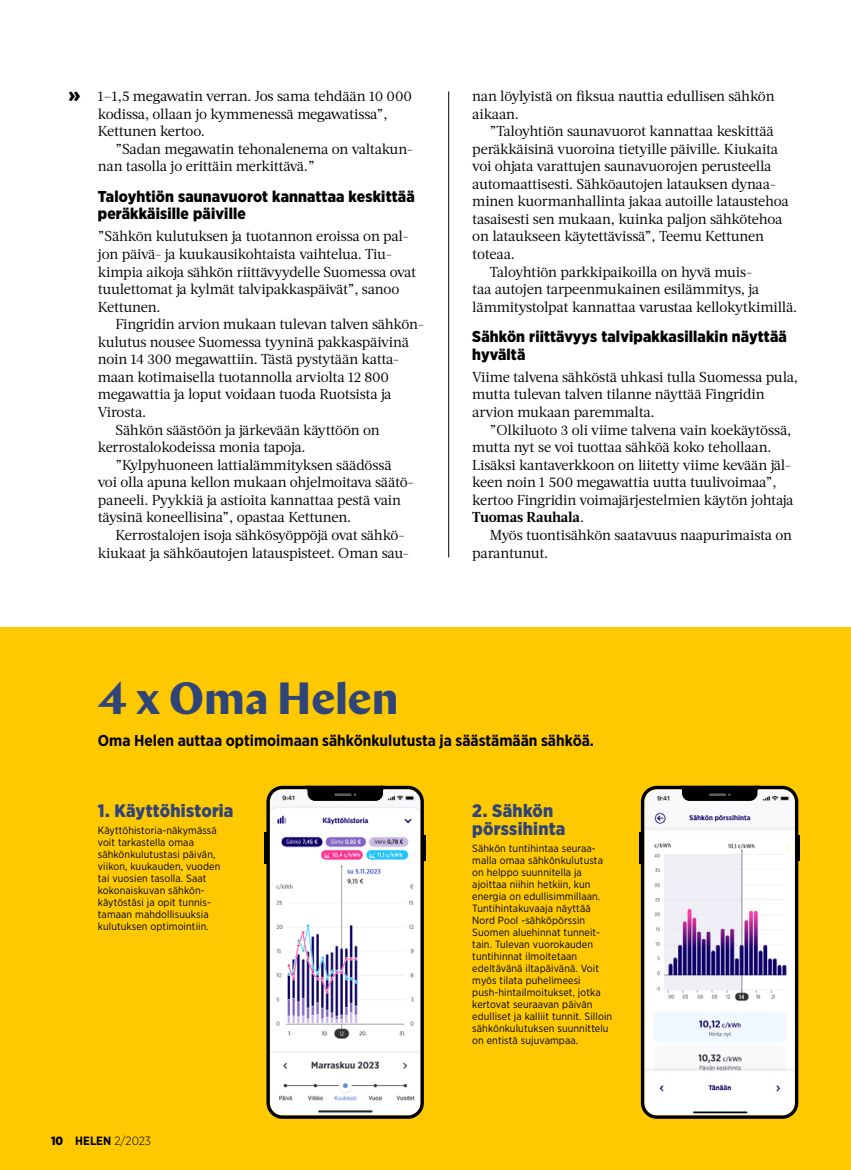
<style>
.page{position:relative;width:851px;height:1170px;background:#fff}
.page>*{position:absolute;margin:0;border:0;box-sizing:border-box;transform-origin:0 0}
._01_Otsikko_Chap{font:700 45px "Chap";letter-spacing:-.005em;color:#2f4479}
._05_Isoteksti{font:900 21px "Gotham Narrow";color:#000}
._01_Otsikko_Gotham_1{font:900 18px/18px "Gotham Narrow";letter-spacing:.015em;color:#2f4479}
._05_väliotsikko{font:900 15.75px/17.5px "Gotham Narrow";letter-spacing:.01em;color:#000}
._05_Isoteksti-2{font:700 15.75px "Gotham Narrow";color:#000}
._04_Teksti_sisennys{font:14.4px/17.5px "Acta";letter-spacing:-.02em;color:#000}
._04_Teksti{font:14.4px/17.5px "Acta";letter-spacing:-.02em;color:#000}
.t1{font:300 12px "Gotham Narrow";color:#000}
._06_Pikkuteksti{font:10.5px/12px "Gotham Narrow";letter-spacing:.01em;color:#000}
.s1{font-weight:700}
.s2{font-weight:900}
</style>
<div class="page">
<div style="left:0;top:627px;width:850px;height:542px;background:#fec900"></div>
<img style="left:644px;top:789px;width:150px;height:326px">
<div style="left:640px;top:785px;width:158px;height:333px;border:3px solid #000;border-radius:14px"></div>
<hr style="left:796px;top:835px;width:3px;height:25px;background:#000">
<hr style="left:639px;top:832px;width:3px;height:15px;background:#000">
<hr style="left:639px;top:848px;width:3px;height:15px;background:#000">
<svg style="left:679px;top:785px;width:80px;height:15px"></svg>
<img style="left:270px;top:789px;width:150px;height:326px">
<div style="left:266px;top:785px;width:158px;height:333px;border:3px solid #000;border-radius:14px"></div>
<hr style="left:422px;top:835px;width:3px;height:25px;background:#000">
<hr style="left:265px;top:832px;width:3px;height:15px;background:#000">
<hr style="left:265px;top:848px;width:3px;height:15px;background:#000">
<svg style="left:305px;top:785px;width:80px;height:15px"></svg>
<hr style="left:448px;top:91px;width:1px;height:466px;background:#000">
<p class="_05_Isoteksti" style="left:68px;top:80px;width:13px">»</p>
<p class="_04_Teksti_sisennys" style="left:98px;top:87px;width:316px">1–1,5 megawatin verran. Jos sama tehdään 10 000 kodissa, ollaan jo kymmenessä megawatissa”,<br>Kettunen kertoo.</p>
<p class="_04_Teksti_sisennys" style="left:98px;top:140px;width:317px;text-indent:18px">”Sadan megawatin tehonalenema on valtakun&shy;nan tasolla jo erittäin merkittävä.”</p>
<p class="_05_väliotsikko" style="left:98px;top:187px;width:318px">Taloyhtiön saunavuorot kannattaa keskittää peräkkäisille päiville</p>
<p class="_04_Teksti" style="left:98px;top:228px;width:320px">”Sähkön kulutuksen ja tuotannon eroissa on pal&shy;jon päivä- ja kuukausikohtaista vaihtelua. Tiu&shy;kimpia aikoja sähkön riittävyydelle Suomessa ovat tuulettomat ja kylmät talvipakkaspäivät”, sanoo Kettunen.</p>
<p class="_04_Teksti_sisennys" style="left:98px;top:315px;width:326px;text-indent:18px">Fingridin arvion mukaan tulevan talven sähkön&shy;kulutus nousee Suomessa tyyninä pakkaspäivinä noin 14 300 megawattiin. Tästä pystytään katta&shy;maan kotimaisella tuotannolla arviolta 12 800 megawattia ja loput voidaan tuoda Ruotsista ja Virosta.</p>
<p class="_04_Teksti_sisennys" style="left:98px;top:421px;width:283px;text-indent:18px">Sähkön säästöön ja järkevään käyttöön on kerrostalokodeissa monia tapoja.</p>
<p class="_04_Teksti_sisennys" style="left:98px;top:456px;width:316px;text-indent:18px">”Kylpyhuoneen lattialämmityksen säädössä voi olla apuna kellon mukaan ohjelmoitava säätö&shy;paneeli. Pyykkiä ja astioita kannattaa pestä vain täysinä koneellisina”, opastaa Kettunen.</p>
<p class="_04_Teksti_sisennys" style="left:98px;top:526px;width:313px;text-indent:18px">Kerrostalojen isoja sähkösyöppöjä ovat sähkö&shy;kiukaat ja sähköautojen latauspisteet. Oman sau-</p>
<p class="_04_Teksti_sisennys" style="left:472px;top:87px;width:304px">nan löylyistä on fiksua nauttia edullisen sähkön aikaan.</p>
<p class="_04_Teksti_sisennys" style="left:472px;top:122px;width:318px;text-indent:18px">”Taloyhtiön saunavuorot kannattaa keskittää peräkkäisinä vuoroina tietyille päiville. Kiukaita voi ohjata varattujen saunavuorojen perusteella automaattisesti. Sähköautojen latauksen dynaa&shy;minen kuormanhallinta jakaa autoille lataustehoa tasaisesti sen mukaan, kuinka paljon sähkötehoa on lataukseen käytettävissä”, Teemu Kettunen toteaa.</p>
<p class="_04_Teksti_sisennys" style="left:472px;top:263px;width:326px;text-indent:18px">Taloyhtiön parkkipaikoilla on hyvä muis-<br>taa autojen tarpeenmukainen esilämmitys, ja lämmitystolpat kannattaa varustaa kellokytkimillä.</p>
<p class="_05_väliotsikko" style="left:472px;top:328px;width:316px">Sähkön riittävyys talvipakkasillakin näyttää hyvältä</p>
<p class="_04_Teksti" style="left:472px;top:368px;width:327px">Viime talvena sähköstä uhkasi tulla Suomessa pula, mutta tulevan talven tilanne näyttää Fingridin arvion mukaan paremmalta.</p>
<p class="_04_Teksti_sisennys" style="left:472px;top:421px;width:323px;text-indent:18px">”Olkiluoto 3 oli viime talvena vain koekäytössä, mutta nyt se voi tuottaa sähköä koko tehollaan.<br>Lisäksi kantaverkkoon on liitetty viime kevään jäl&shy;keen noin 1 500 megawattia uutta tuulivoimaa”, kertoo Fingridin voimajärjestelmien käytön johtaja <span class="s1">Tuomas Rauhala</span>.</p>
<p class="_04_Teksti_sisennys" style="left:472px;top:526px;width:321px;text-indent:18px">Myös tuontisähkön saatavuus naapurimaista on parantunut.</p>
<p class="_01_Otsikko_Chap" style="left:98px;top:669px;width:302px">4 x Oma Helen</p>
<p class="_05_Isoteksti-2" style="left:98px;top:730px;width:497px">Oma Helen auttaa optimoimaan sähkönkulutusta ja säästämään sähköä.</p>
<p class="_01_Otsikko_Gotham_1" style="left:98px;top:801px;width:137px">1. Käyttöhistoria</p>
<p class="_06_Pikkuteksti" style="left:98px;top:823px;width:124px">Käyttöhistoria-näkymässä voit tarkastella omaa sähkönkulutustasi päivän, viikon, kuukauden, vuoden tai vuosien tasolla. Saat kokonaiskuvan sähkön&shy;käytöstäsi ja opit tunnis&shy;tamaan mahdollisuuksia kulutuksen optimointiin.</p>
<p class="_01_Otsikko_Gotham_1" style="left:472px;top:801px;width:94px">2. Sähkön pörssihinta</p>
<p class="_06_Pikkuteksti" style="left:472px;top:841px;width:141px">Sähkön tuntihintaa seuraa&shy;malla omaa sähkönkulutusta on helppo suunnitella ja ajoittaa niihin hetkiin, kun energia on edullisimmillaan.<br>Tuntihintakuvaaja näyttää<br>Nord Pool -sähköpörssin<br>Suomen aluehinnat tunneit&shy;tain. Tulevan vuorokauden tuntihinnat ilmoitetaan edeltävänä iltapäivänä. Voit myös tilata puhelimeesi push-hintailmoitukset, jotka kertovat seuraavan päivän edulliset ja kalliit tunnit. Silloin sähkönkulutuksen suunnittelu on entistä sujuvampaa.</p>
<p class="t1" style="left:51px;top:1132px;width:102px"><span class="s2">10</span> <span class="s1">HELEN</span> 2/2023</p>
</div>
